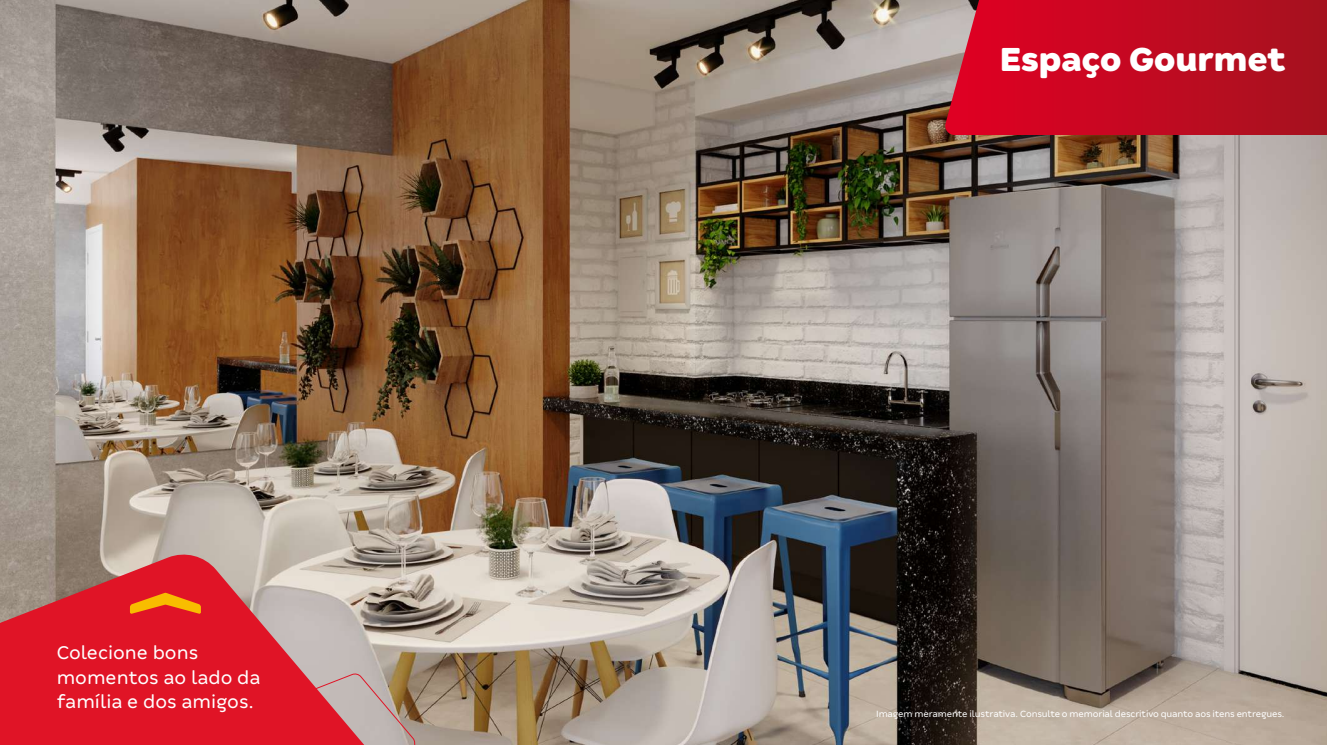
<style>
.page{position:relative;width:1327px;height:745px;background:#fff}
.page>*{position:absolute;margin:0;border:0;box-sizing:border-box;transform-origin:0 0}
.t1{font:900 36.88px "Tenda";letter-spacing:-.025em;color:#fff}
.t2{font:20.38px/24.5px "Tenda";color:#fff}
.t3{font:10px "Tenda";letter-spacing:-.015em;color:#fff}
</style>
<div class="page">
<img style="left:0;top:0;width:1327px;height:744px">
<svg style="left:944px;top:0;width:383px;height:135px;background:#c10f26"></svg>
<svg style="left:0;top:550px;width:529px;height:194px;background:#c66867"></svg>
<svg style="left:200px;top:672px;width:218px;height:72px;background:#cf4c52"></svg>
<svg style="left:130px;top:592px;width:71px;height:21px"></svg>
<h2 class="t2" style="left:57px;top:639px;width:205px">Colecione bons momentos ao lado da família e dos amigos.</h2>
<h1 class="t1" style="left:999px;top:37px;width:288px">Espaço Gourmet</h1>
<p class="t3" style="left:876px;top:708px;width:410px">Imagem meramente ilustrativa. Consulte o memorial descritivo quanto aos itens entregues.</p>
</div>
